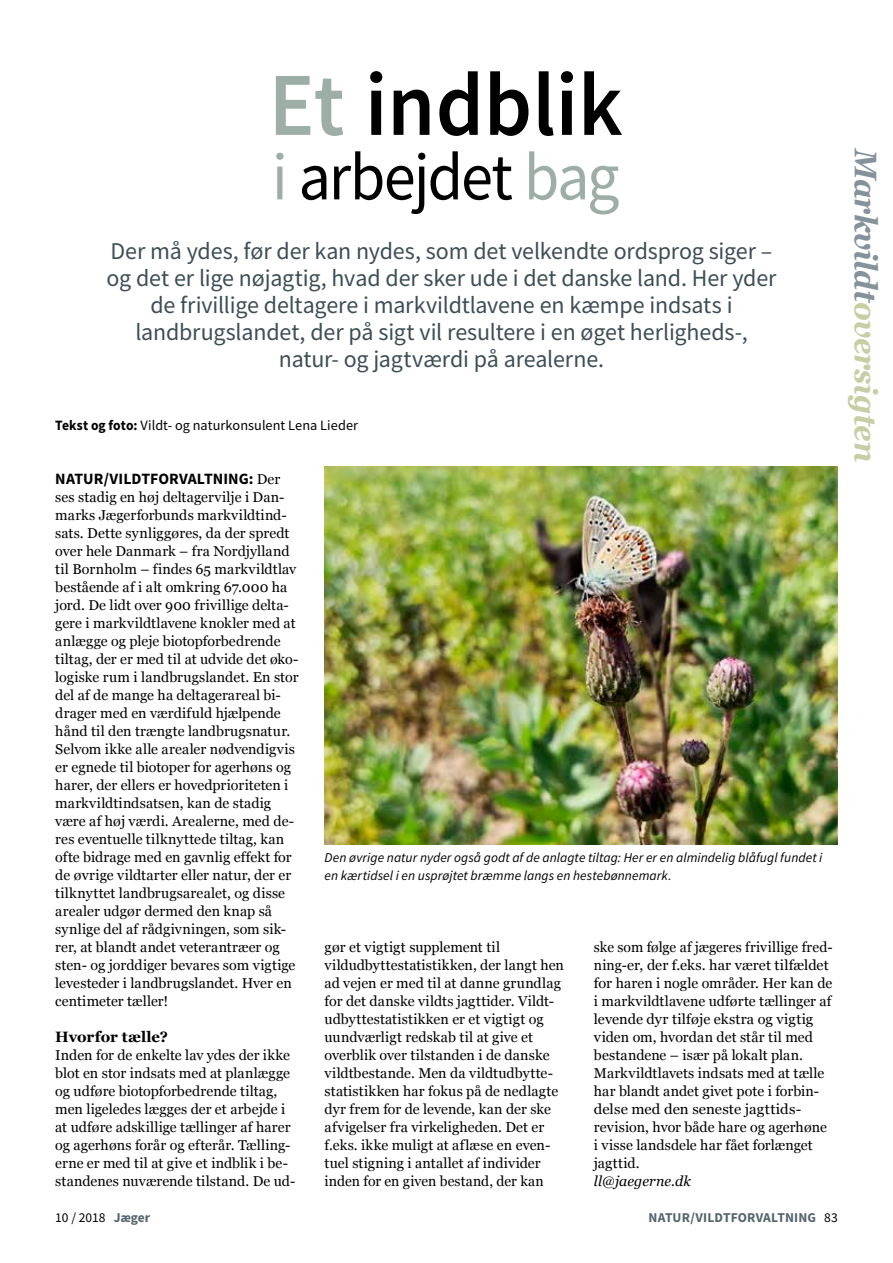
<style>
.page{position:relative;width:893px;height:1263px;background:#fff}
.page>*{position:absolute;margin:0;border:0;box-sizing:border-box;transform-origin:0 0}
.t1{font:600 90px "Source Sans Pro";color:#000;scale:.95 1}
.t2{font:67.5px "Source Sans Pro";letter-spacing:-.03em;color:#000;scale:.95 1}
.t3{font:italic 700 31.35px "Georgia";letter-spacing:-.015em;color:#c7cea4;scale:.95 1}
.t4{font:24px/27px "Source Sans Pro";letter-spacing:-.005em;color:#3d4e55;text-align:center}
.t5{font:700 15.75px "Source Sans Pro";letter-spacing:.005em;color:#000}
.t6{font:700 15px "Georgia";letter-spacing:-.005em;color:#000}
.t7{font:14.25px/18px "Georgia";letter-spacing:.005em;color:#000}
.t8{font:14.25px "Source Sans Pro";letter-spacing:.005em;color:#000}
.t9{font:italic 14.25px "Georgia";letter-spacing:.005em;color:#000}
.t10{font:italic 13.5px/18px "Source Sans Pro";letter-spacing:.005em;color:#000}
.t11{font:700 13.5px "Source Sans Pro";letter-spacing:.01em;color:#54656d}
.t12{font:13.5px "Source Sans Pro";color:#000}
.s1{color:#9daea7}
.s2{font-weight:700}
.s3{font-family:"Georgia";font-weight:400;font-size:14.25px}
.s4{font-weight:700;color:#54656d}
.s5{font-weight:400;color:#000}
.s6{color:#83929b}
</style>
<div class="page">
<img style="left:325px;top:466px;width:513px;height:378px">
<h1 class="t1" style="left:269px;top:46px;width:374px"><span class="s1">Et</span> indblik</h1>
<h2 class="t2" style="left:272px;top:134px;width:367px"><span class="s1">i</span> arbejdet <span class="s1">bag</span></h2>
<p class="t4" style="left:106px;top:238px;width:672px">Der må ydes, før der kan nydes, som det velkendte ordsprog siger – og det er lige nøjagtig, hvad der sker ude i det danske land. Her yder de frivillige deltagere i markvildtlavene en kæmpe indsats i landbrugslandet, der på sigt vil resultere i en øget herligheds-, natur- og jagtværdi på arealerne.</p>
<p class="t8" style="left:55px;top:417px;width:304px"><span class="s2">Tekst og foto:</span> Vildt- og naturkonsulent Lena Lieder</p>
<p class="t5" style="left:55px;top:468px;width:227px">NATUR/VILDTFORVALTNING: <span class="s3">Der</span></p>
<p class="t7" style="left:55px;top:489px;width:245px">ses stadig en høj deltagervilje i Dan&shy;marks Jægerforbunds markvildtind&shy;sats. Dette synliggøres, da der spredt over hele Danmark – fra Nordjylland til Bornholm – findes 65 markvildtlav bestående af i alt omkring 67.000 ha jord. De lidt over 900 frivillige delta&shy;gere i markvildtlavene knokler med at anlægge og pleje biotopforbedrende tiltag, der er med til at udvide det øko&shy;logiske rum i landbrugslandet. En stor del af de mange ha deltagerareal bi&shy;drager med en værdifuld hjælpende hånd til den trængte landbrugsnatur.<br>Selvom ikke alle arealer nødvendigvis er egnede til biotoper for agerhøns og harer, der ellers er hovedprioriteten i markvildtindsatsen, kan de stadig være af høj værdi. Arealerne, med de&shy;res eventuelle tilknyttede tiltag, kan ofte bidrage med en gavnlig effekt for de øvrige vildtarter eller natur, der er tilknyttet landbrugsarealet, og disse arealer udgør dermed den knap så synlige del af rådgivningen, som sik&shy;rer, at blandt andet veterantræer og sten- og jorddiger bevares som vigtige levesteder i landbrugslandet. Hver en centimeter tæller!</p>
<p class="t6" style="left:55px;top:1027px;width:114px">Hvorfor tælle?</p>
<p class="t7" style="left:55px;top:1047px;width:242px">Inden for de enkelte lav ydes der ikke blot en stor indsats med at planlægge og udføre biotopforbedrende tiltag, men ligeledes lægges der et arbejde i at udføre adskillige tællinger af harer og agerhøns forår og efterår. Tælling&shy;erne er med til at give et indblik i be&shy;standenes nuværende tilstand. De ud-</p>
<p class="t10" style="left:325px;top:849px;width:499px">Den øvrige natur nyder også godt af de anlagte tiltag: Her er en almindelig blåfugl fundet i en kærtidsel i en usprøjtet bræmme langs en hestebønnemark.</p>
<p class="t7" style="left:325px;top:939px;width:241px">gør et vigtigt supplement til vildudbyttestatistikken, der langt hen ad vejen er med til at danne grundlag for det danske vildts jagttider. Vildt&shy;udbyttestatistikken er et vigtigt og uundværligt redskab til at give et overblik over tilstanden i de danske vildtbestande. Men da vildtudbytte&shy;statistikken har fokus på de nedlagte dyr frem for de levende, kan der ske afvigelser fra virkeligheden. Det er f.eks. ikke muligt at aflæse en even&shy;tuel stigning i antallet af individer inden for en given bestand, der kan</p>
<p class="t7" style="left:594px;top:939px;width:240px">ske som følge af jægeres frivillige fred&shy;ning-er, der f.eks. har været tilfældet for haren i nogle områder. Her kan de i markvildtlavene udførte tællinger af levende dyr tilføje ekstra og vigtig viden om, hvordan det står til med bestandene – især på lokalt plan.<br>Markvildtlavets indsats med at tælle har blandt andet givet pote i forbin&shy;delse med den seneste jagttids&shy;revision, hvor både hare og agerhøne i visse landsdele har fået forlænget jagttid.</p>
<p class="t9" style="left:594px;top:1172px;width:99px">ll@jaegerne.dk</p>
<p class="t12" style="left:55px;top:1209px;width:96px">10 / 2018 <span class="s4">Jæger</span></p>
<p class="t11" style="left:648px;top:1208px;width:191px">NATUR/VILDTFORVALTNING <span class="s5">83</span></p>
<h3 class="t3" style="left:886px;top:149px;width:331px;rotate:90deg"><span class="s6">Markvildt</span>oversigten</h3>
</div>
